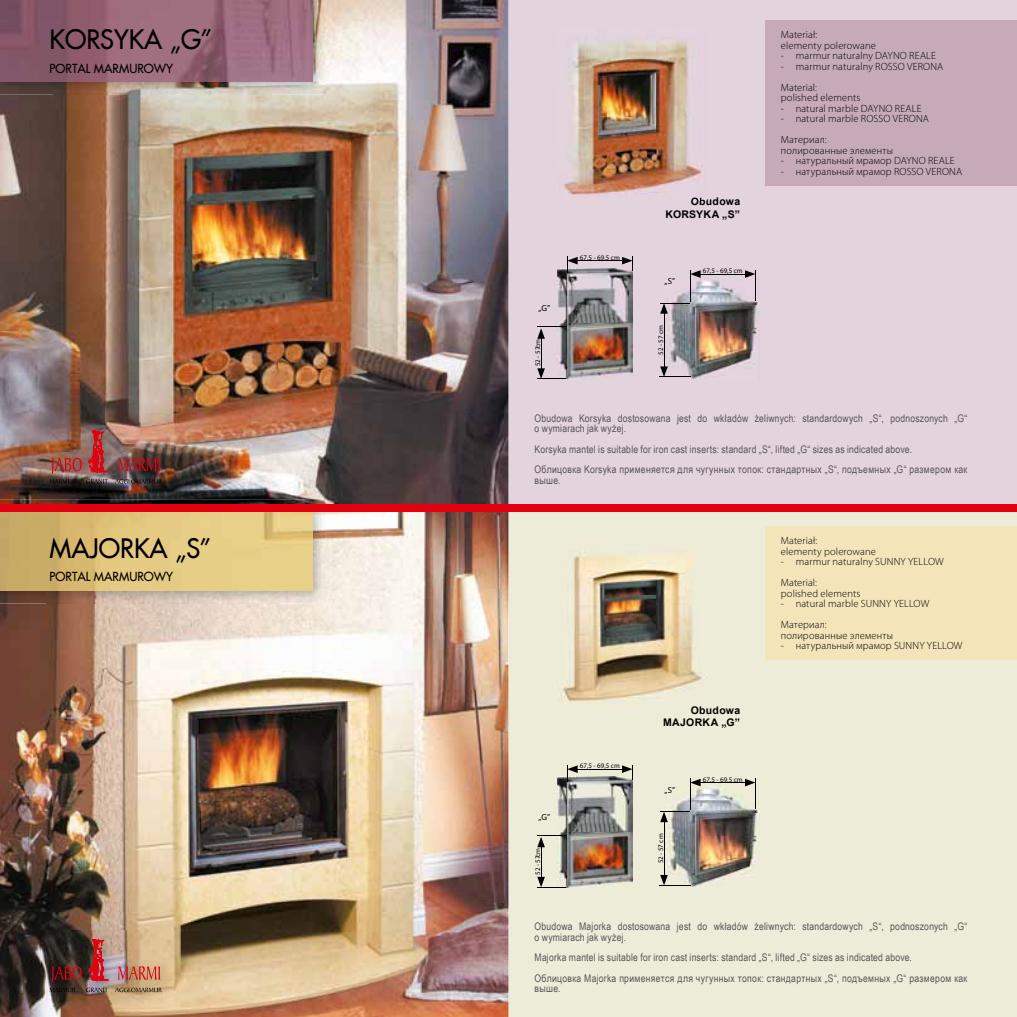
<style>
.page{position:relative;width:1017px;height:1017px;background:#fff}
.page>*{position:absolute;margin:0;border:0;box-sizing:border-box;transform-origin:0 0}
.t1{font:26.25px "Fujiyama 2";color:#000}
.t2{font:12.25px "Fujiyama 2";color:#000}
.t3{font:10.5px/10.5px "Arial Narrow";letter-spacing:.02em;color:#565656}
.t4{font:300 10.5px/21px "Myriad Pro";letter-spacing:.015em;color:#000}
.t5{font:700 10.5px/12.6px "Arial";letter-spacing:.025em;color:#000;text-align:right}
.t6{font:8.75px "Myriad Pro";color:#000}
.t7{font:7px "Myriad Pro";color:#000}
</style>
<div class="page">
<div style="left:379px;top:0;width:638px;height:508px;background:#e3d3dc"></div>
<img style="left:0;top:0;width:508px;height:505px">
<div style="left:379px;top:508px;width:638px;height:509px;background:#edecd9"></div>
<img style="left:0;top:512px;width:508px;height:505px">
<div style="left:766px;top:20px;width:251px;height:165px;background:#c7aab9"></div>
<img style="left:557px;top:40px;width:146px;height:161px">
<img style="left:691px;top:198px;width:14px;height:3px">
<img style="left:0;top:82px;width:54px;height:12px">
<img style="left:271px;top:0;width:54px;height:94px">
<img style="left:54px;top:82px;width:217px;height:12px">
<img style="left:0;top:0;width:313px;height:82px">
<img style="left:665px;top:277px;width:95px;height:102px">
<hr style="left:690px;top:270px;width:1px;height:31px;background:#000">
<hr style="left:698px;top:274px;width:50px;height:1px;background:#000">
<svg style="left:691px;top:270px;width:10px;height:8px"></svg>
<svg style="left:745px;top:270px;width:10px;height:8px"></svg>
<hr style="left:755px;top:270px;width:1px;height:31px;background:#000">
<hr style="left:660px;top:377px;width:31px;height:1px;background:#000">
<hr style="left:664px;top:311px;width:1px;height:58px;background:#000">
<svg style="left:660px;top:366px;width:8px;height:11px"></svg>
<svg style="left:660px;top:303px;width:29px;height:11px"></svg>
<img style="left:558px;top:268px;width:75px;height:111px">
<hr style="left:575px;top:260px;width:50px;height:1px;background:#000">
<svg style="left:567px;top:257px;width:11px;height:16px"></svg>
<svg style="left:622px;top:257px;width:11px;height:14px"></svg>
<hr style="left:541px;top:336px;width:1px;height:35px;background:#000">
<svg style="left:537px;top:368px;width:29px;height:11px"></svg>
<svg style="left:537px;top:327px;width:29px;height:12px"></svg>
<img style="left:0;top:499px;width:325px;height:6px">
<img style="left:0;top:590px;width:46px;height:13px">
<img style="left:279px;top:512px;width:46px;height:91px">
<img style="left:46px;top:590px;width:233px;height:13px">
<img style="left:0;top:512px;width:313px;height:78px">
<img style="left:561px;top:551px;width:141px;height:154px">
<div style="left:766px;top:526px;width:251px;height:134px;background:#f3e4ba"></div>
<img style="left:665px;top:786px;width:95px;height:101px">
<hr style="left:690px;top:778px;width:1px;height:32px;background:#000">
<hr style="left:698px;top:782px;width:50px;height:1px;background:#000">
<svg style="left:691px;top:779px;width:10px;height:7px"></svg>
<svg style="left:745px;top:779px;width:10px;height:7px"></svg>
<hr style="left:755px;top:778px;width:1px;height:31px;background:#000">
<hr style="left:660px;top:885px;width:31px;height:1px;background:#000">
<hr style="left:664px;top:819px;width:1px;height:59px;background:#000">
<svg style="left:660px;top:875px;width:8px;height:10px"></svg>
<svg style="left:660px;top:812px;width:29px;height:10px"></svg>
<img style="left:558px;top:777px;width:75px;height:110px">
<hr style="left:575px;top:769px;width:50px;height:1px;background:#000">
<svg style="left:567px;top:765px;width:11px;height:16px"></svg>
<svg style="left:622px;top:765px;width:11px;height:14px"></svg>
<hr style="left:541px;top:844px;width:1px;height:36px;background:#000">
<svg style="left:537px;top:877px;width:29px;height:11px"></svg>
<svg style="left:537px;top:835px;width:29px;height:12px"></svg>
<div style="left:0;top:505px;width:1017px;height:7px;background:#e3000f"></div>
<img style="left:41px;top:422px;width:132px;height:74px">
<img style="left:50px;top:430px;width:112px;height:54px">
<img style="left:41px;top:931px;width:132px;height:73px">
<img style="left:50px;top:939px;width:112px;height:53px">
<h1 class="t1" style="left:50px;top:20px;width:164px">KORSYKA „G”</h1>
<p class="t2" style="left:50px;top:59px;width:125px">PORTAL MARMUROWY</p>
<h1 class="t1" style="left:50px;top:528px;width:163px">MAJORKA „S”</h1>
<p class="t2" style="left:50px;top:567px;width:125px">PORTAL MARMUROWY</p>
<p class="t6" style="left:538px;top:303px;width:13px">„G”</p>
<p class="t7" style="left:533px;top:366px;width:29px;rotate:-90deg">52 - 57cm</p>
<p class="t7" style="left:580px;top:253px;width:42px">67,5 - 69,5 cm</p>
<p class="t5" style="left:665px;top:196px;width:76px">Obudowa<br>KORSYKA „S”</p>
<p class="t6" style="left:664px;top:276px;width:12px">„S”</p>
<p class="t7" style="left:656px;top:355px;width:31px;rotate:-90deg">52 - 57 cm</p>
<p class="t7" style="left:703px;top:266px;width:42px">67,5 - 69,5 cm</p>
<p class="t4" style="left:781px;top:29px;width:97px;line-height:10.5px">Materiał:<br>elementy polerowane</p>
<p class="t4" style="left:781px;top:45px;width:157px">- marmur naturalny DAYNO REALE</p>
<p class="t4" style="left:781px;top:56px;width:164px">- marmur naturalny ROSSO VERONA<br>Material:</p>
<p class="t4" style="left:781px;top:87px;width:81px">polished elements</p>
<p class="t4" style="left:781px;top:98px;width:142px">- natural marble DAYNO REALE</p>
<p class="t4" style="left:781px;top:108px;width:150px">- natural marble ROSSO VERONA<br>Материал:</p>
<p class="t4" style="left:781px;top:140px;width:114px">полированные элементы</p>
<p class="t4" style="left:781px;top:150px;width:175px">- натуральный мрамор DAYNO REALE</p>
<p class="t4" style="left:781px;top:161px;width:183px">- натуральный мрамор ROSSO VERONA</p>
<p class="t3" style="left:535px;top:412px;width:434px">Obudowa Korsyka dostosowana jest do wkładów żeliwnych: standardowych „S“, podnoszonych „G“ o wymiarach jak wyżej.</p>
<p class="t3" style="left:535px;top:438px;width:434px;line-height:20.5px">Korsyka mantel is suitable for iron cast inserts: standard „S“, lifted „G“ sizes as indicated above.<br>Облицовка Korsyka применяется для чугунных топок: стандартных „S“, подъемных „G“ размером как</p>
<p class="t3" style="left:535px;top:474px;width:28px">выше.</p>
<p class="t6" style="left:538px;top:811px;width:13px">„G”</p>
<p class="t7" style="left:533px;top:875px;width:29px;rotate:-90deg">52 - 57cm</p>
<p class="t7" style="left:580px;top:762px;width:42px">67,5 - 69,5 cm</p>
<p class="t5" style="left:663px;top:704px;width:78px">Obudowa<br>MAJORKA „G”</p>
<p class="t6" style="left:664px;top:784px;width:12px">„S”</p>
<p class="t7" style="left:656px;top:863px;width:31px;rotate:-90deg">52 - 57 cm</p>
<p class="t7" style="left:703px;top:775px;width:42px">67,5 - 69,5 cm</p>
<p class="t4" style="left:781px;top:535px;width:97px;line-height:10.5px">Materiał:<br>elementy polerowane</p>
<p class="t4" style="left:781px;top:551px;width:164px">- marmur naturalny SUNNY YELLOW<br>Material:</p>
<p class="t4" style="left:781px;top:583px;width:81px">polished elements</p>
<p class="t4" style="left:781px;top:593px;width:150px">- natural marble SUNNY YELLOW<br>Материал:</p>
<p class="t4" style="left:781px;top:625px;width:114px">полированные элементы</p>
<p class="t4" style="left:781px;top:635px;width:183px">- натуральный мрамор SUNNY YELLOW</p>
<p class="t3" style="left:535px;top:921px;width:434px">Obudowa Majorka dostosowana jest do wkładów żeliwnych: standardowych „S“, podnoszonych „G“ o wymiarach jak wyżej.</p>
<p class="t3" style="left:535px;top:947px;width:434px;line-height:20.5px">Majorka mantel is suitable for iron cast inserts: standard „S“, lifted „G“ sizes as indicated above.<br>Облицовка Majorka применяется для чугунных топок: стандартных „S“, подъемных „G“ размером как</p>
<p class="t3" style="left:535px;top:983px;width:28px">выше.</p>
</div>
